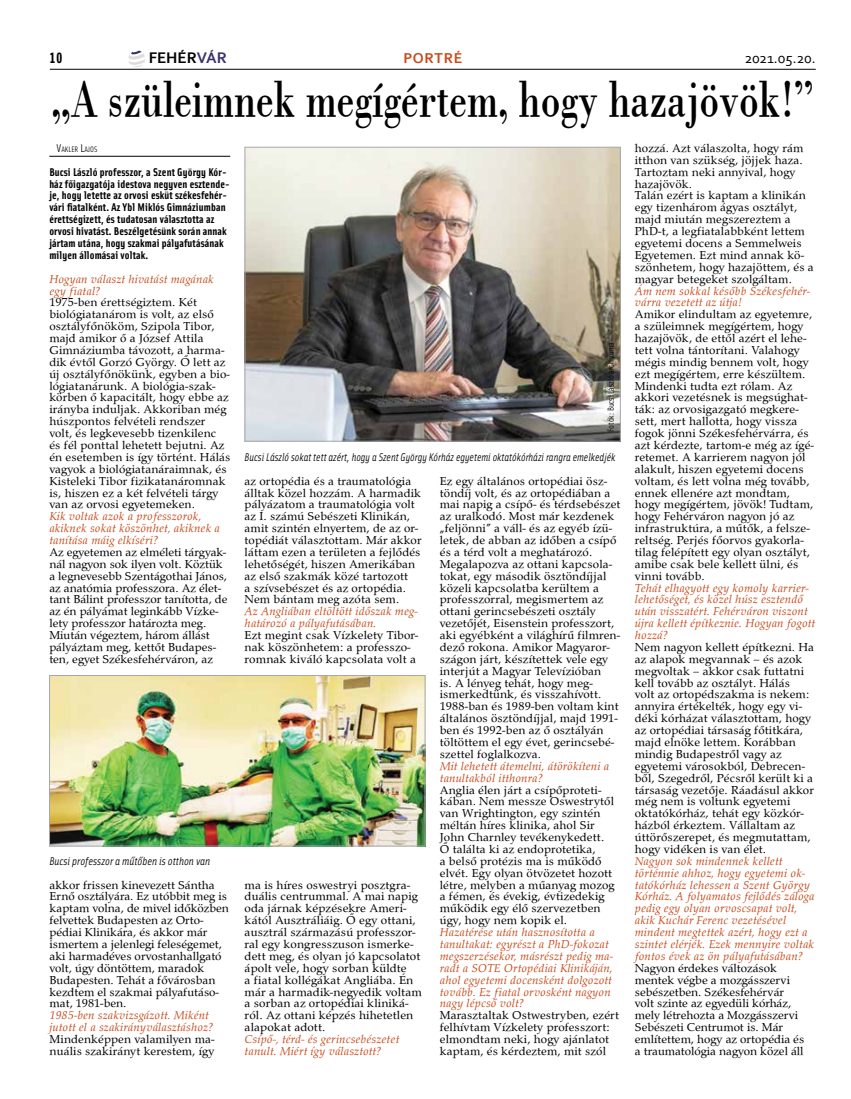
<style>
.page{position:relative;width:851px;height:1099px;background:#fff}
.page>*{position:absolute;margin:0;border:0;box-sizing:border-box;transform-origin:0 0}
.t1{font:52.5px "Bodoni PFL";color:#000;scale:.76 1}
.t2{font:700 16.12px "Corbel";color:#000}
.t3{font:15px "Corbel";letter-spacing:-.02em;color:#000}
.t4{font:700 15px "Corbel";letter-spacing:.04em;color:#c74a1b}
.t5{font:700 15px "Solex";color:#000}
.t6{font:11.88px/11.9px "Palladius";letter-spacing:.01em;color:#000}
.t7{font:italic 11.88px/11.9px "Palladius";letter-spacing:.01em;color:#c74a1b}
.t8{font:11.88px/11.9px "Palladius";letter-spacing:.01em;color:#000;scale:1.04 1}
.t9{font:700 11.25px/11.9px "Solex";letter-spacing:.01em;color:#000}
.t10{font:italic 11.25px "Solex";color:#000;scale:.94 1}
.t11{font:italic 11.25px "Solex";color:#000}
.t12{font:8.75px "Solex";color:#000}
.t13{font:7.88px "Solex";color:#000}
.s1{color:#3c316c}
.s2{font-size:11.25px}
</style>
<div class="page">
<hr style="left:50px;top:69px;width:765px;height:1px;background:#000">
<svg style="left:129px;top:51px;width:16px;height:16px"></svg>
<hr style="left:49px;top:156px;width:181px;height:1px;background:#000">
<img style="left:247px;top:149px;width:371px;height:290px">
<div style="left:245px;top:147px;width:375px;height:294px;border:1px solid #a7a9ac"></div>
<img style="left:51px;top:677px;width:372px;height:167px">
<div style="left:49px;top:675px;width:376px;height:171px;border:1px solid #a7a9ac"></div>
<h2 class="t2" style="left:149px;top:48px;width:78px">FEHÉR<span class="s1">VÁR</span></h2>
<h1 class="t1" style="left:51px;top:63px;width:1004px">„A szüleimnek megígértem, hogy hazajövök!”</h1>
<p class="t5" style="left:50px;top:48px;width:14px">10</p>
<p class="t4" style="left:403px;top:49px;width:60px">PORTRÉ</p>
<p class="t3" style="left:744px;top:49px;width:73px">2021.05.20.</p>
<p class="t13" style="left:56px;top:144px;width:42px"><span class="s2">V</span>AKLER <span class="s2">L</span>AJOS</p>
<p class="t9" style="left:49px;top:165px;width:182px">Bucsi László professzor, a Szent György Kór&shy;ház főigazgatója idestova negyven esztende&shy;je, hogy letette az orvosi esküt székesfehér&shy;vári fiatalként. Az Ybl Miklós Gimnáziumban érettségizett, és tudatosan választotta az orvosi hivatást. Beszélgetésünk során annak jártam utána, hogy szakmai pályafutásának milyen állomásai voltak.</p>
<p class="t7" style="left:49px;top:273px;width:166px">Hogyan választ hivatást magának egy fiatal?</p>
<p class="t6" style="left:49px;top:296px;width:182px">1975-ben érettségiztem. Két biológiatanárom is volt, az első osztályfőnököm, Szipola Tibor, majd amikor ő a József Attila<br>Gimnáziumba távozott, a harma&shy;dik évtől Gorzó György. Ő lett az új osztályfőnökünk, egyben a bio&shy;lógiatanárunk. A biológia-szak&shy;körben ő kapacitált, hogy ebbe az irányba induljak. Akkoriban még húszpontos felvételi rendszer volt, és legkevesebb tizenkilenc és fél ponttal lehetett bejutni. Az én esetemben is így történt. Hálás vagyok a biológiatanáraimnak, és<br>Kisteleki Tibor fizikatanáromnak is, hiszen ez a két felvételi tárgy van az orvosi egyetemeken.</p>
<p class="t7" style="left:49px;top:510px;width:172px">Kik voltak azok a professzorok, akiknek sokat köszönhet, akiknek a tanítása máig elkíséri?</p>
<p class="t6" style="left:49px;top:546px;width:180px">Az egyetemen az elméleti tárgyak&shy;nál nagyon sok ilyen volt. Köztük a legnevesebb Szentágothai János, az anatómia professzora. Az élet&shy;tant Bálint professzor tanította, de az én pályámat leginkább Vízke&shy;lety professzor határozta meg.<br>Miután végeztem, három állást pályáztam meg, kettőt Budapes&shy;ten, egyet Székesfehérváron, az</p>
<p class="t11" style="left:49px;top:853px;width:162px">Bucsi professzor a műtőben is otthon van</p>
<p class="t6" style="left:50px;top:878px;width:181px">akkor frissen kinevezett Sántha<br>Ernő osztályára. Ez utóbbit meg is kaptam volna, de mivel időközben felvettek Budapesten az Orto&shy;pédiai Klinikára, és akkor már ismertem a jelenlegi feleségemet, aki harmadéves orvostanhallgató volt, úgy döntöttem, maradok<br>Budapesten. Tehát a fővárosban kezdtem el szakmai pályafutáso&shy;mat, 1981-ben.</p>
<p class="t7" style="left:50px;top:1009px;width:165px">1985-ben szakvizsgázott. Miként jutott el a szakirányválasztáshoz?</p>
<p class="t6" style="left:50px;top:1033px;width:166px">Mindenképpen valamilyen ma&shy;nuális szakirányt kerestem, így</p>
<p class="t12" style="left:605px;top:432px;width:91px;rotate:-90deg">Fotók: Bucsi László archívuma</p>
<p class="t10" style="left:244px;top:450px;width:396px">Bucsi László sokat tett azért, hogy a Szent György Kórház egyetemi oktatókórházi rangra emelkedjék</p>
<p class="t6" style="left:244px;top:475px;width:178px">az ortopédia és a traumatológia álltak közel hozzám. A harmadik pályázatom a traumatológia volt az I. számú Sebészeti Klinikán, amit szintén elnyertem, de az or&shy;topédiát választottam. Már akkor láttam ezen a területen a fejlődés lehetőségét, hiszen Amerikában az első szakmák közé tartozott<br>a szívsebészet és az ortopédia.<br>Nem bántam meg azóta sem.</p>
<p class="t7" style="left:244px;top:605px;width:174px">Az Angliában eltöltött időszak meg&shy;határozó a pályafutásában.</p>
<p class="t8" style="left:244px;top:629px;width:168px">Ezt megint csak Vízkelety Tibor&shy;nak köszönhetem: a professzo&shy;romnak kiváló kapcsolata volt a</p>
<p class="t8" style="left:244px;top:878px;width:172px">ma is híres oswestryi posztgra&shy;duális centrummal. A mai napig oda járnak képzésekre Ameri&shy;kától Ausztráliáig. Ő egy ottani, ausztrál származású professzor&shy;ral egy kongresszuson ismerke&shy;dett meg, és olyan jó kapcsolatot ápolt vele, hogy sorban küldte<br>a fiatal kollégákat Angliába. Én már a harmadik-negyedik voltam a sorban az ortopédiai kliniká&shy;ról. Az ottani képzés hihetetlen alapokat adott.</p>
<p class="t7" style="left:244px;top:1033px;width:156px">Csípő-, térd- és gerincsebészetet tanult. Miért így választott?</p>
<p class="t6" style="left:440px;top:475px;width:182px">Ez egy általános ortopédiai ösz&shy;töndíj volt, és az ortopédiában a mai napig a csípő- és térdsebészet az uralkodó. Most már kezdenek „feljönni” a váll- és az egyéb ízü&shy;letek, de abban az időben a csípő és a térd volt a meghatározó.<br>Megalapozva az ottani kapcsola&shy;tokat, egy második ösztöndíjjal közeli kapcsolatba kerültem a professzorral, megismertem az ottani gerincsebészeti osztály vezetőjét, Eisenstein professzort, aki egyébként a világhírű filmren&shy;dező rokona. Amikor Magyaror&shy;szágon járt, készítettek vele egy interjút a Magyar Televízióban<br>is. A lényeg tehát, hogy meg&shy;ismerkedtünk, és visszahívott.<br>1988-ban és 1989-ben voltam kint általános ösztöndíjjal, majd 1991- ben és 1992-ben az ő osztályán töltöttem el egy évet, gerincsebé&shy;szettel foglalkozva.</p>
<p class="t7" style="left:440px;top:760px;width:171px">Mit lehetett átemelni, átörökíteni a tanultakból itthonra?</p>
<p class="t6" style="left:440px;top:783px;width:176px">Anglia élen járt a csípőproteti&shy;kában. Nem messze Oswestrytől van Wrightington, egy szintén méltán híres klinika, ahol Sir<br>John Charnley tevékenykedett.<br>Ő találta ki az endoprotetika,<br>a belső protézis ma is működő elvét. Egy olyan ötvözetet hozott létre, melyben a műanyag mozog a fémen, és évekig, évtizedekig működik egy élő szervezetben úgy, hogy nem kopik el.</p>
<p class="t7" style="left:440px;top:926px;width:175px">Hazatérése után hasznosította a tanultakat: egyrészt a PhD-fokozat megszerzésekor, másrészt pedig ma&shy;radt a SOTE Ortopédiai Klinikáján, ahol egyetemi docensként dolgozott tovább. Ez fiatal orvosként nagyon nagy lépcső volt?</p>
<p class="t6" style="left:440px;top:1009px;width:181px">Marasztaltak Ostwestryben, ezért felhívtam Vízkelety professzort: elmondtam neki, hogy ajánlatot kaptam, és kérdeztem, mit szól</p>
<p class="t6" style="left:634px;top:142px;width:180px">hozzá. Azt válaszolta, hogy rám itthon van szükség, jöjjek haza.<br>Tartoztam neki annyival, hogy hazajövök.<br>Talán ezért is kaptam a klinikán egy tizenhárom ágyas osztályt, majd miután megszereztem a<br>PhD-t, a legfiatalabbként lettem egyetemi docens a Semmelweis<br>Egyetemen. Ezt mind annak kö&shy;szönhetem, hogy hazajöttem, és a magyar betegeket szolgáltam.</p>
<p class="t7" style="left:634px;top:285px;width:177px">Ám nem sokkal később Székesfehér&shy;várra vezetett az útja!</p>
<p class="t6" style="left:634px;top:308px;width:181px">Amikor elindultam az egyetemre, a szüleimnek megígértem, hogy hazajövök, de ettől azért el lehe&shy;tett volna tántorítani. Valahogy mégis mindig bennem volt, hogy ezt megígértem, erre készültem.<br>Mindenki tudta ezt rólam. Az akkori vezetésnek is megsúghat&shy;ták: az orvosigazgató megkere&shy;sett, mert hallotta, hogy vissza fogok jönni Székesfehérvárra, és azt kérdezte, tartom-e még az ígé&shy;retemet. A karrierem nagyon jól alakult, hiszen egyetemi docens voltam, és lett volna még tovább, ennek ellenére azt mondtam, hogy megígértem, jövök! Tudtam, hogy Fehérváron nagyon jó az infrastruktúra, a műtők, a felsze&shy;reltség. Perjés főorvos gyakorla&shy;tilag felépített egy olyan osztályt, amibe csak bele kellett ülni, és vinni tovább.</p>
<p class="t7" style="left:634px;top:581px;width:182px">Tehát elhagyott egy komoly karrier&shy;lehetőséget, és közel húsz esztendő után visszatért. Fehérváron viszont újra kellett építkeznie. Hogyan fogott hozzá?</p>
<p class="t6" style="left:634px;top:641px;width:181px">Nem nagyon kellett építkezni. Ha az alapok megvannak – és azok megvoltak – akkor csak futtatni kell tovább az osztályt. Hálás<br>volt az ortopédszakma is nekem: annyira értékelték, hogy egy vi&shy;déki kórházat választottam, hogy az ortopédiai társaság főtitkára, majd elnöke lettem. Korábban mindig Budapestről vagy az egyetemi városokból, Debrecen&shy;ből, Szegedről, Pécsről került ki a társaság vezetője. Ráadásul akkor még nem is voltunk egyetemi oktatókórház, tehát egy közkór&shy;házból érkeztem. Vállaltam az úttörőszerepet, és megmutattam, hogy vidéken is van élet.</p>
<p class="t7" style="left:634px;top:855px;width:181px">Nagyon sok mindennek kellett történnie ahhoz, hogy egyetemi ok&shy;tatókórház lehessen a Szent György Kórház. A folyamatos fejlődés záloga pedig egy olyan orvoscsapat volt, akik Kuchár Ferenc vezetésével mindent megtettek azért, hogy ezt a szintet elérjék. Ezek mennyire voltak fontos évek az ön pályafutásában?</p>
<p class="t6" style="left:634px;top:961px;width:171px">Nagyon érdekes változások mentek végbe a mozgásszervi sebészetben. Székesfehérvár volt szinte az egyedüli kórház, mely létrehozta a Mozgásszervi<br>Sebészeti Centrumot is. Már említettem, hogy az ortopédia és a traumatológia nagyon közel áll</p>
</div>
